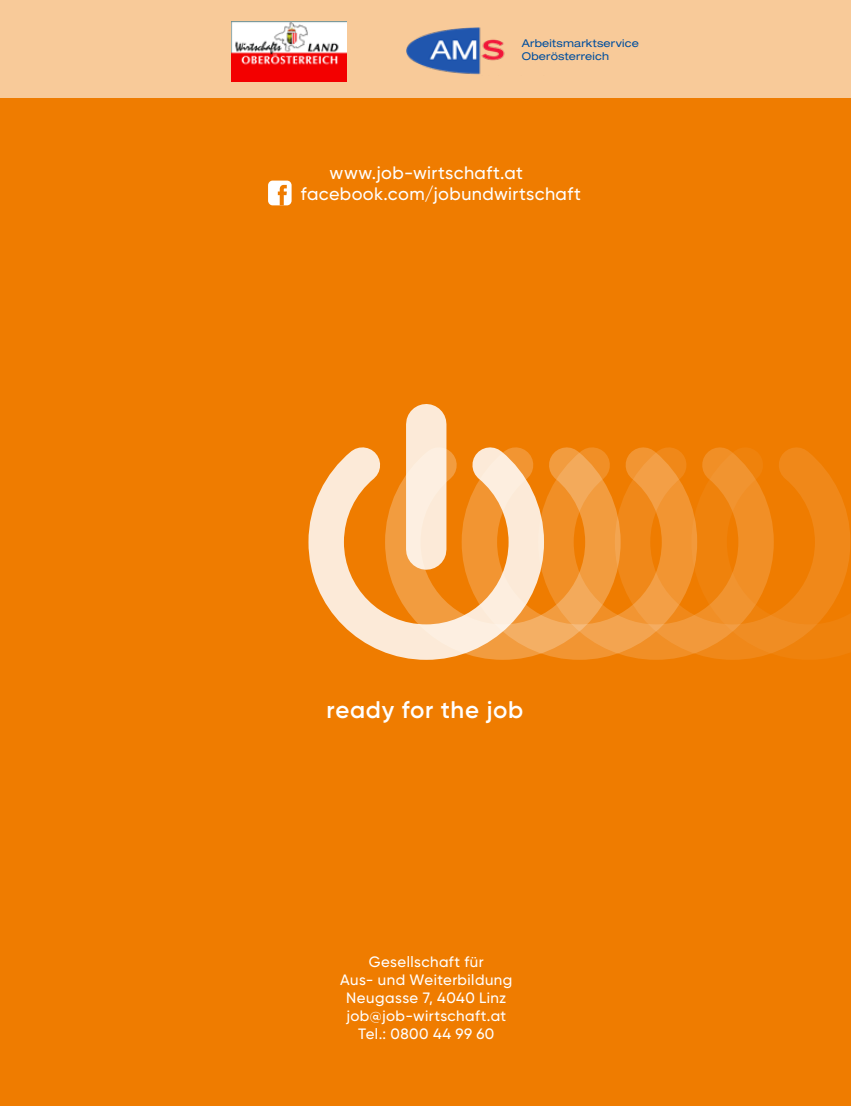
<style>
.page{position:relative;width:851px;height:1106px;background:#fff}
.page>*{position:absolute;margin:0;border:0;box-sizing:border-box;transform-origin:0 0}
.t1{font:600 24px "Gilroy";letter-spacing:.03em;color:#fff}
.t2{font:500 18px/21.6px "Gilroy";letter-spacing:.02em;color:#fff}
.t3{font:500 15px/18px "Gilroy";letter-spacing:.03em;color:#fff;text-align:center}
.t4{font:expanded 10.8px/13px "Helvetica Neue LT Std";letter-spacing:.02em;color:#004e9e}
</style>
<div class="page">
<div style="left:0;top:0;width:850px;height:1106px;background:#ef7c00"></div>
<svg style="left:545px;top:447px;width:68px;height:213px;background:#f19837"></svg>
<svg style="left:613px;top:447px;width:76px;height:213px"></svg>
<svg style="left:689px;top:447px;width:161px;height:213px"></svg>
<svg style="left:308px;top:415px;width:237px;height:245px"></svg>
<div style="left:406px;top:424px;width:40px;height:125px;background:#fdefe0"></div>
<div style="left:0;top:0;width:850px;height:98px;background:#f8ca99"></div>
<img style="left:232px;top:21px;width:114px;height:60px">
<img style="left:406px;top:27px;width:99px;height:48px">
<div style="left:268px;top:181px;width:23px;height:24px;background:#fff;border-radius:5px"></div>
<svg style="left:278px;top:185px;width:9px;height:20px"></svg>
<p class="t4" style="left:521px;top:36px;width:119px">Arbeitsmarktservice<br>Oberösterreich</p>
<p class="t2" style="left:301px;top:161px;width:281px;text-indent:29px">www.job-wirtschaft.at facebook.com/jobundwirtschaft</p>
<h1 class="t1" style="left:326px;top:695px;width:198px">ready for the job</h1>
<p class="t3" style="left:340px;top:952px;width:174px">Gesellschaft für<br>Aus- und Weiterbildung<br>Neugasse 7, 4040 Linz job@job-wirtschaft.at<br>Tel.: 0800 44 99 60</p>
</div>
